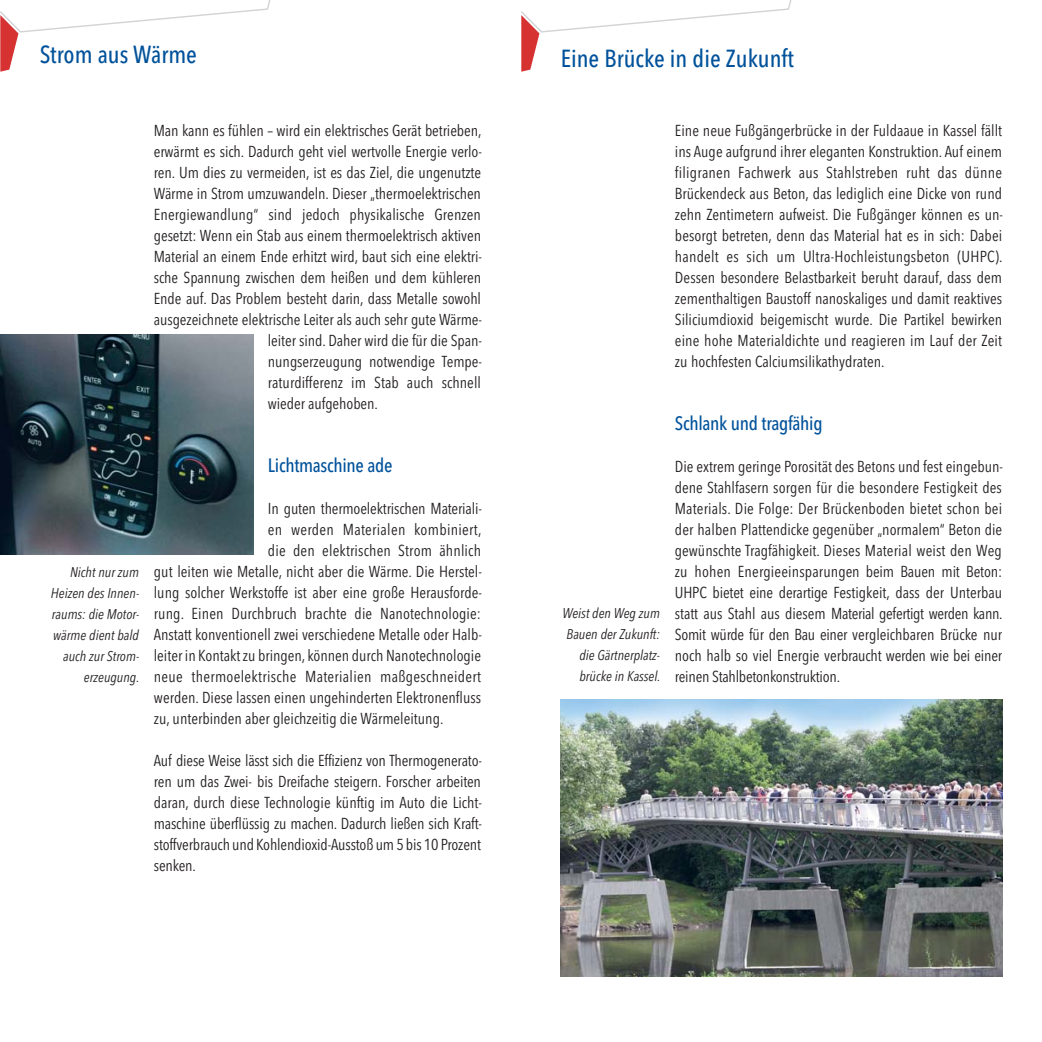
<style>
.page{position:relative;width:1042px;height:1042px;background:#fff}
.page>*{position:absolute;margin:0;border:0;box-sizing:border-box;transform-origin:0 0}
.t1{font:500 condensed 24.5px "Avenir Next LT";color:#00529b}
.t2{font:500 condensed 19.25px "Avenir Next LT";letter-spacing:-.015em;color:#00529b}
.t3{font:condensed 15.75px/21px "Avenir Next LT";letter-spacing:-.005em;color:#231f20;text-align:justify}
.t4{font:condensed 15.75px "Avenir Next LT";letter-spacing:.02em;color:#231f20}
.t5{font:italic condensed 14px/21px "Avenir Next LT";color:#231f20;text-align:right}
</style>
<div class="page">
<svg style="left:0;top:0;width:271px;height:72px"></svg>
<img style="left:0;top:334px;width:253px;height:221px">
<svg style="left:521px;top:0;width:271px;height:72px"></svg>
<img style="left:561px;top:699px;width:441px;height:277px">
<h1 class="t1" style="left:40px;top:44px;width:159px">Strom aus Wärme</h1>
<p class="t3" style="left:154px;top:121px;width:329px">Man kann es fühlen – wird ein elektrisches Gerät betrieben,</p>
<p class="t3" style="left:154px;top:142px;width:330px">erwärmt es sich. Dadurch geht viel wertvolle Energie verlo-</p>
<p class="t3" style="left:154px;top:163px;width:329px">ren. Um dies zu vermeiden, ist es das Ziel, die ungenutzte</p>
<p class="t3" style="left:154px;top:184px;width:329px">Wärme in Strom umzuwandeln. Dieser „thermoelektrischen</p>
<p class="t3" style="left:154px;top:205px;width:329px">Energiewandlung“ sind jedoch physikalische Grenzen</p>
<p class="t3" style="left:154px;top:226px;width:329px">gesetzt: Wenn ein Stab aus einem thermoelektrisch aktiven</p>
<p class="t3" style="left:154px;top:247px;width:330px">Material an einem Ende erhitzt wird, baut sich eine elektri-</p>
<p class="t3" style="left:154px;top:268px;width:329px">sche Spannung zwischen dem heißen und dem kühleren</p>
<p class="t3" style="left:154px;top:289px;width:329px">Ende auf. Das Problem besteht darin, dass Metalle sowohl</p>
<p class="t3" style="left:154px;top:310px;width:330px">ausgezeichnete elektrische Leiter als auch sehr gute Wärme-</p>
<p class="t3" style="left:268px;top:331px;width:216px">leiter sind. Daher wird die für die Span-</p>
<p class="t3" style="left:268px;top:352px;width:216px">nungserzeugung notwendige Tempe-</p>
<p class="t3" style="left:268px;top:373px;width:215px">raturdifferenz im Stab auch schnell</p>
<p class="t3" style="left:268px;top:394px;width:111px">wieder aufgehoben.</p>
<p class="t5" style="left:51px;top:563px;width:90px">Nicht nur zum<br>Heizen des Innen&shy;raums: die Motor&shy;wärme dient bald auch zur Strom&shy;erzeugung.</p>
<p class="t2" style="left:268px;top:457px;width:126px">Lichtmaschine ade</p>
<p class="t3" style="left:268px;top:499px;width:216px">In guten thermoelektrischen Materiali-</p>
<p class="t4" style="left:268px;top:523px;width:215px">en werden Materialen kombiniert,</p>
<p class="t3" style="left:268px;top:541px;width:215px">die den elektrischen Strom ähnlich</p>
<p class="t3" style="left:154px;top:562px;width:330px">gut leiten wie Metalle, nicht aber die Wärme. Die Herstel-</p>
<p class="t3" style="left:154px;top:583px;width:330px">lung solcher Werkstoffe ist aber eine große Herausforde-</p>
<p class="t3" style="left:154px;top:604px;width:329px">rung. Einen Durchbruch brachte die Nanotechnologie:</p>
<p class="t3" style="left:154px;top:625px;width:330px">Anstatt konventionell zwei verschiedene Metalle oder Halb-</p>
<p class="t3" style="left:154px;top:646px;width:329px">leiter in Kontakt zu bringen, können durch Nanotechnologie</p>
<p class="t4" style="left:154px;top:670px;width:329px">neue thermoelektrische Materialien maßgeschneidert</p>
<p class="t3" style="left:154px;top:688px;width:329px">werden. Diese lassen einen ungehinderten Elektronenfluss</p>
<p class="t3" style="left:154px;top:709px;width:291px">zu, unterbinden aber gleichzeitig die Wärmeleitung.</p>
<p class="t3" style="left:154px;top:751px;width:330px">Auf diese Weise lässt sich die Effizienz von Thermogenerato&shy;ren um das Zwei- bis Dreifache steigern. Forscher arbeiten daran, durch diese Technologie künftig im Auto die Licht&shy;maschine überflüssig zu machen. Dadurch ließen sich Kraft&shy;stoffverbrauch und Kohlendioxid-Ausstoß um 5 bis 10 Prozent senken.</p>
<h1 class="t1" style="left:561px;top:48px;width:235px">Eine Brücke in die Zukunft</h1>
<p class="t3" style="left:675px;top:121px;width:330px">Eine neue Fußgängerbrücke in der Fuldaaue in Kassel fällt ins Auge aufgrund ihrer eleganten Konstruktion. Auf einem filigranen Fachwerk aus Stahlstreben ruht das dünne Brücken deck aus Beton, das lediglich eine Dicke von rund zehn Zentimetern aufweist. Die Fußgänger können es un - besorgt betreten, denn das Material hat es in sich: Dabei handelt es sich um Ultra-Hochleistungsbeton (UHPC).<br>Dessen besondere Belastbarkeit beruht darauf, dass dem zementhaltigen Baustoff nanoskaliges und damit reaktives Siliciumdioxid bei gemischt wurde. Die Partikel bewirken eine hohe Material dichte und reagieren im Lauf der Zeit zu hochfesten Calciumsilikathydraten.</p>
<p class="t5" style="left:562px;top:604px;width:99px">Weist den Weg zum<br>Bauen der Zukunft: die Gärtnerplatz&shy;brücke in Kassel.</p>
<p class="t2" style="left:675px;top:415px;width:149px">Schlank und tragfähig</p>
<p class="t3" style="left:675px;top:457px;width:330px">Die extrem geringe Porosität des Betons und fest eingebun&shy;dene Stahlfasern sorgen für die besondere Festigkeit des Materials. Die Folge: Der Brückenboden bietet schon bei der halben Plattendicke gegenüber „normalem“ Beton die gewünschte Tragfähigkeit. Dieses Material weist den Weg zu hohen Energieeinsparungen beim Bauen mit Beton:<br>UHPC bietet eine derartige Festigkeit, dass der Unterbau statt aus Stahl aus diesem Ma terial gefertigt werden kann.<br>Somit würde für den Bau einer vergleichbaren Brücke nur noch halb so viel Energie verbraucht werden wie bei einer reinen Stahlbetonkonstruktion.</p>
</div>
